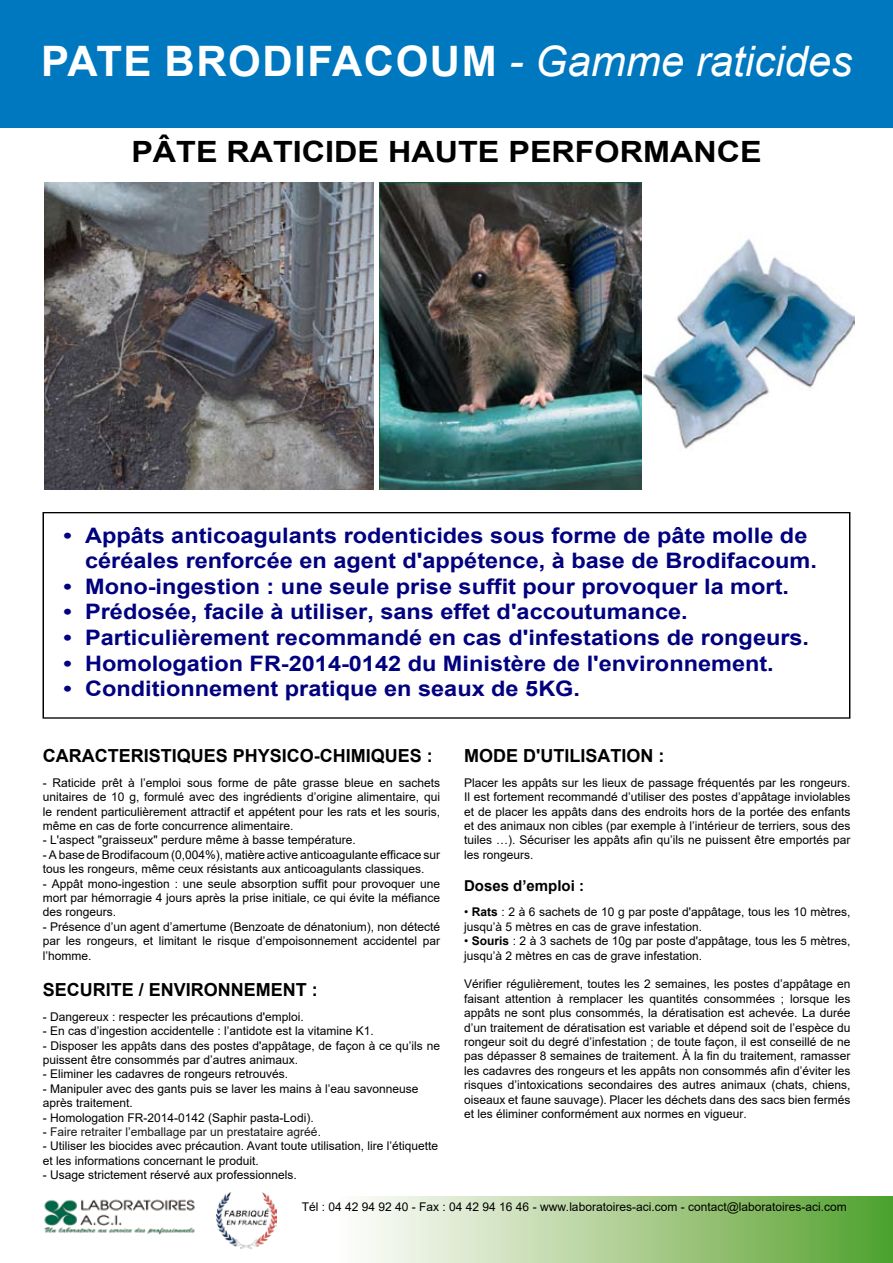
<style>
.page{position:relative;width:893px;height:1263px;background:#fff}
.page>*{position:absolute;margin:0;border:0;box-sizing:border-box;transform-origin:0 0}
.t1{font:700 42px "Arial";letter-spacing:.035em;color:#fff}
.t2{font:700 29.25px "Arial";color:#000;scale:1.1 1}
.t3{font:700 21.3px/25.7px "Arial";color:#000080;scale:1.1 1}
.t4{font:700 18px "Arial";color:#000}
.t5{font:700 15px "Arial";color:#000}
.t6{font:12px/14.4px "Arial";color:#000}
.t7{font:12px "Arial";color:#191919}
.s1{font-weight:400;font-style:italic}
.s2{color:#000}
.s3{font-weight:700}
</style>
<div class="page">
<div style="left:0;top:0;width:893px;height:128px;background:#0078bf"></div>
<div style="left:43px;top:512px;width:807px;height:207px;border:1px solid #000"></div>
<svg style="left:216px;top:1196px;width:677px;height:67px"></svg>
<img style="left:44px;top:1199px;width:151px;height:36px">
<img style="left:643px;top:238px;width:212px;height:211px">
<img style="left:44px;top:183px;width:329px;height:307px">
<img style="left:379px;top:183px;width:262px;height:307px">
<img style="left:217px;top:1192px;width:59px;height:56px">
<h1 class="t1" style="left:41px;top:32px;width:812px">pat E BRODIFACOUM <span class="s1">- Gamme raticides</span></h1>
<h2 class="t2" style="left:131px;top:131px;width:105px">pâte raticide</h2>
<h2 class="t2" style="left:388px;top:131px;width:341px">HAUTE PERFORMANCE</h2>
<h3 class="t3" style="left:85px;top:523px;width:667px;text-indent:-22px">• Appâts anticoagulants rodenticides sous forme de pâte molle de céréales renforcée en agent d'appétence, à base de Brodifacoum.</h3>
<h3 class="t3" style="left:64px;top:574px;width:661px">• Mono-ingestion : une seule prise suffit pour provoquer la mort.</h3>
<h3 class="t3" style="left:64px;top:599px;width:569px">• Prédosée, facile à utiliser, sans effet d'accoutumance.</h3>
<h3 class="t3" style="left:64px;top:625px;width:679px">• Particulièrement recommandé en cas d'infestations de rongeurs.</h3>
<h3 class="t3" style="left:64px;top:651px;width:647px">• Homologation FR-2014-0142 du Ministère de l'environnement.</h3>
<h3 class="t3" style="left:64px;top:676px;width:471px">• Conditionnement pratique en seaux de 5KG.</h3>
<h3 class="t4" style="left:43px;top:742px;width:392px">CARACTERISTIQUES PHYSICO-CHIMIQUES :</h3>
<p class="t6" style="left:43px;top:775px;width:399px;text-align:justify">- Raticide prêt à l’emploi sous forme de pâte grasse bleue en sachets unitaires de 10 g, formulé avec des ingrédients d’origine alimentaire, qui le rendent particulièrement attractif et appétent pour les rats et les souris, même en cas de forte concurrence alimentaire.</p>
<p class="t6" style="left:43px;top:833px;width:314px">- L'aspect "graisseux" perdure même à basse température.</p>
<p class="t6" style="left:43px;top:847px;width:399px">- A base de Brodifacoum (0,004%), matière active anticoagulante efficace sur tous les rongeurs, même ceux résistants aux anticoagulants classiques.</p>
<p class="t6" style="left:43px;top:876px;width:399px;text-align:justify">- Appât mono-ingestion : une seule absorption suffit pour provoquer une mort par hémorragie 4 jours après la prise initiale, ce qui évite la méfiance des rongeurs.</p>
<p class="t6" style="left:43px;top:919px;width:399px;text-align:justify">- Présence d’un agent d’amertume (Benzoate de dénatonium), non détecté par les rongeurs, et limitant le risque d’empoisonnement accidentel par l’homme.</p>
<h3 class="t4" style="left:43px;top:976px;width:277px">SECURITE / ENVIRONNEMENT :</h3>
<p class="t6" style="left:43px;top:1009px;width:263px">- Dangereux : respecter les précautions d'emploi.</p>
<p class="t6" style="left:43px;top:1024px;width:332px">- En cas d’ingestion accidentelle : l’antidote est la vitamine K1.</p>
<p class="t6" style="left:43px;top:1038px;width:399px">- Disposer les appâts dans des postes d'appâtage, de façon à ce qu’ils ne puissent être consommés par d’autres animaux.</p>
<p class="t6" style="left:43px;top:1067px;width:247px">- Eliminer les cadavres de rongeurs retrouvés.</p>
<p class="t6" style="left:43px;top:1081px;width:377px">- Manipuler avec des gants puis se laver les mains à l’eau savonneuse après traitement.</p>
<p class="t6" style="left:43px;top:1110px;width:272px">- Homologation FR-2014-0142 (Saphir pasta-Lodi).</p>
<p class="t7" style="left:43px;top:1123px;width:280px"><span class="s2">-</span> Faire retraiter l’emballage par un prestataire agréé.</p>
<p class="t6" style="left:43px;top:1139px;width:397px">- Utiliser les biocides avec précaution. Avant toute utilisation, lire l’étiquette et les informations concernant le produit.</p>
<p class="t6" style="left:43px;top:1168px;width:256px">- Usage strictement réservé aux professionnels.</p>
<h3 class="t4" style="left:464px;top:742px;width:202px">MODE D'UTILISATION :</h3>
<p class="t6" style="left:464px;top:775px;width:388px;text-align:justify">Placer les appâts sur les lieux de passage fréquentés par les rongeurs.<br>Il est fortement recommandé d’utiliser des postes d’appâtage inviolables et de placer les appâts dans des endroits hors de la portée des enfants et des animaux non cibles (par exemple à l’intérieur de terriers, sous des tuiles …). Sécuriser les appâts afin qu’ils ne puissent être emportés par les rongeurs.</p>
<p class="t5" style="left:464px;top:875px;width:122px">Doses d’emploi :</p>
<p class="t6" style="left:464px;top:905px;width:388px">• <span class="s3">Rats</span> : 2 à 6 sachets de 10 g par poste d'appâtage, tous les 10 mètres, jusqu’à 5 mètres en cas de grave infestation.</p>
<p class="t6" style="left:464px;top:934px;width:388px">• <span class="s3">Souris</span> : 2 à 3 sachets de 10g par poste d'appâtage, tous les 5 mètres, jusqu’à 2 mètres en cas de grave infestation.</p>
<p class="t6" style="left:464px;top:977px;width:388px;text-align:justify">Vérifier régulièrement, toutes les 2 semaines, les postes d’appâtage en faisant attention à remplacer les quantités consommées ; lorsque les appâts ne sont plus consommés, la dératisation est achevée. La durée d’un traitement de dératisation est variable et dépend soit de l’espèce du rongeur soit du degré d’infestation ; de toute façon, il est conseillé de ne pas dépasser 8 semaines de traitement. À la fin du traitement, ramasser les cadavres des rongeurs et les appâts non consommés afin d’éviter les risques d’intoxications secondaires des autres animaux (chats, chiens, oiseaux et faune sauvage). Placer les déchets dans des sacs bien fermés et les éliminer conformément aux normes en vigueur.</p>
<p class="t6" style="left:302px;top:1199px;width:547px">Tél : 04 42 94 92 40 - Fax : 04 42 94 16 46 - www.laboratoires-aci.com - contact@laboratoires-aci.com</p>
</div>
